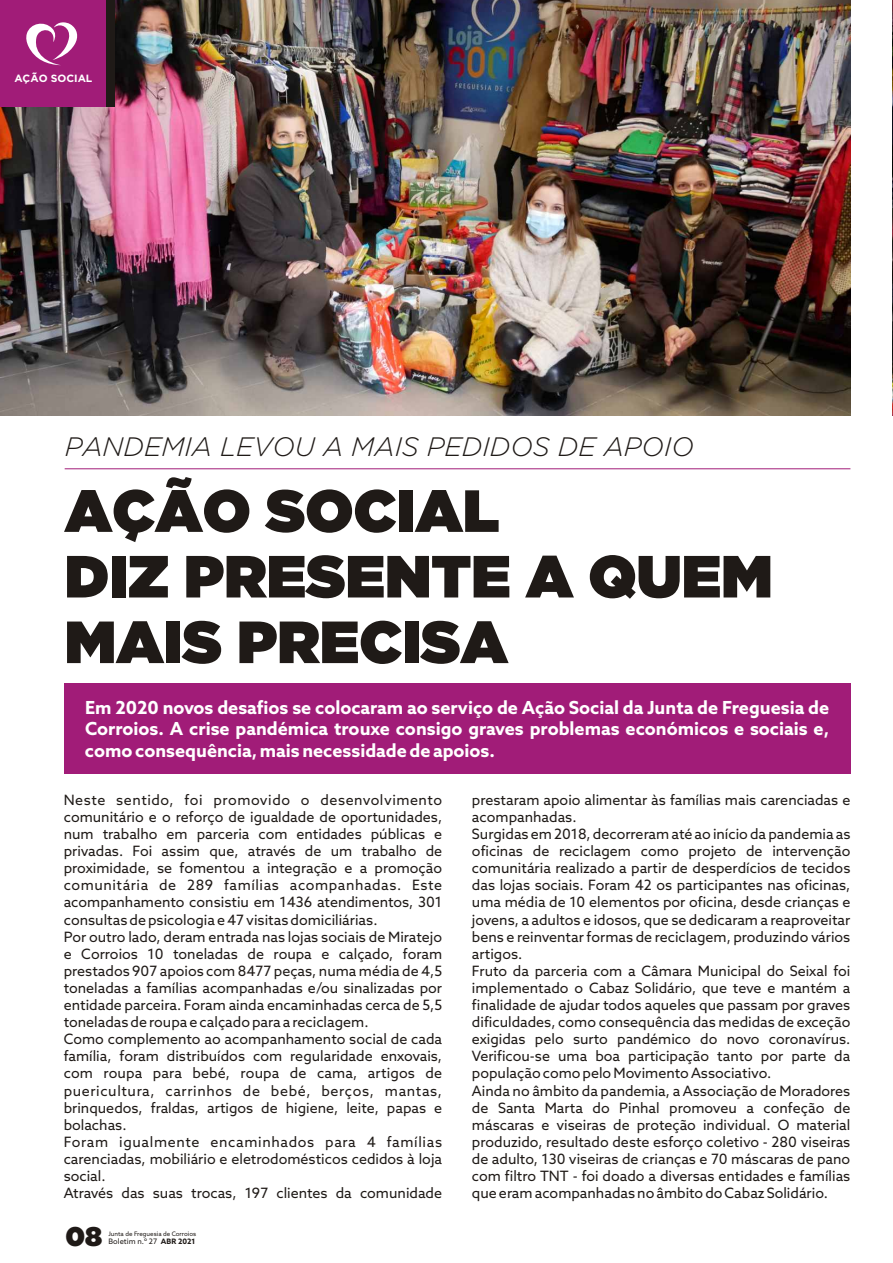
<style>
.page{position:relative;width:893px;height:1263px;background:#fff}
.page>*{position:absolute;margin:0;border:0;box-sizing:border-box;transform-origin:0 0}
.t1{font:700 59.4px/65.6px "Gotham Ultra";color:#1f1a17}
.t2{font:700 27px "Gotham Ultra";color:#1f1a17}
.t3{font:italic 300 26.7px "Gotham";color:#1f1a17}
.t4{font:700 18px/21.6px "Azo Sans";color:#fff;text-align:justify}
.t5{font:14.25px/17.1px "Azo Sans";color:#1f1a17}
.t6{font:700 10.5px "Gotham";color:#fff}
.t7{font:7.5px "Azo Sans";color:#1f1a17}
.t8{font:6.15px "Azo Sans";color:#1f1a17}
.s1{font-weight:700}
</style>
<div class="page">
<hr style="left:892px;top:907px;width:1px;height:356px;background:#edd6e8">
<img style="left:892px;top:211px;width:1px;height:204px">
<hr style="left:892px;top:0;width:1px;height:208px;background:#c2c2c2">
<img style="left:0;top:0;width:850px;height:415px">
<div style="left:0;top:0;width:106px;height:106px;background:#a11c78"></div>
<div style="left:106px;top:0;width:9px;height:106px;background:#1f1a17"></div>
<svg style="left:26px;top:22px;width:52px;height:43px"></svg>
<div style="left:64px;top:683px;width:786px;height:91px;background:#a11c78"></div>
<hr style="left:65px;top:468px;width:785px;height:1px;background:#a11c78">
<p class="t6" style="left:14px;top:75px;width:80px">AÇÃO SOCIAL</p>
<h3 class="t3" style="left:65px;top:436px;width:631px">PANDEMIA LEVOU A MAIS PEDIDOS DE APOIO</h3>
<h1 class="t1" style="left:65px;top:482px;width:709px">AÇÃO SOCIAL<br>DIZ PRESENTE A QUEM<br>MAIS PRECISA</h1>
<p class="t4" style="left:85px;top:698px;width:746px">Em 2020 novos desafios se colocaram ao serviço de Ação Social da Junta de Freguesia de Corroios. A crise pandémica trouxe consigo graves problemas económicos e sociais e, como consequência, mais necessidade de apoios.</p>
<p class="t5" style="left:64px;top:792px;width:380px">Neste sentido, foi promovido o desenvolvimento comunitário e o reforço de igualdade de oportunidades, num trabalho em parceria com entidades públicas e privadas. Foi assim que, através de um trabalho de proximidade, se fomentou a integração e a promoção comunitária de 289 famílias acompanhadas. Este acompanhamento consistiu em 1436 atendimentos, 301 consultas de psicologia e 47 visitas domiciliárias.<br>Por outro lado, deram entrada nas lojas sociais de Miratejo e Corroios 10 toneladas de roupa e calçado, foram prestados 907 apoios com 8477 peças, numa média de 4,5 toneladas a famílias acompanhadas e/ou sinalizadas por entidade parceira. Foram ainda encaminhadas cerca de 5,5 toneladas de roupa e calçado para a reciclagem.<br>Como complemento ao acompanhamento social de cada família, foram distribuídos com regularidade enxovais, com roupa para bebé, roupa de cama, artigos de puericultura, carrinhos de bebé, berços, mantas, brinquedos, fraldas, artigos de higiene, leite, papas e bolachas.<br>Foram igualmente encaminhados para 4 famílias carenciadas, mobiliário e eletrodomésticos cedidos à loja social.<br>Através das suas trocas, 197 clientes da comunidade</p>
<h2 class="t2" style="left:65px;top:1226px;width:38px">08</h2>
<p class="t8" style="left:109px;top:1231px;width:89px">Junta de Freguesia de Corroios</p>
<p class="t7" style="left:109px;top:1238px;width:88px">Boletim n.º 27 <span class="s1">ABR 2021</span></p>
<p class="t5" style="left:472px;top:792px;width:380px">prestaram apoio alimentar às famílias mais carenciadas e acompanhadas.<br>Surgidas em 2018, decorreram até ao início da pandemia as oficinas de reciclagem como projeto de intervenção comunitária realizado a partir de desperdícios de tecidos das lojas sociais. Foram 42 os participantes nas oficinas, uma média de 10 elementos por oficina, desde crianças e jovens, a adultos e idosos, que se dedicaram a reaproveitar bens e reinventar formas de reciclagem, produzindo vários artigos.<br>Fruto da parceria com a Câmara Municipal do Seixal foi implementado o Cabaz Solidário, que teve e mantém a finalidade de ajudar todos aqueles que passam por graves dificuldades, como consequência das medidas de exceção exigidas pelo surto pandémico do novo coronavírus.<br>Verificou-se uma boa participação tanto por parte da população como pelo Movimento Associativo.<br>Ainda no âmbito da pandemia, a Associação de Moradores de Santa Marta do Pinhal promoveu a confeção de máscaras e viseiras de proteção individual. O material produzido, resultado deste esforço coletivo - 280 viseiras de adulto, 130 viseiras de crianças e 70 máscaras de pano com filtro TNT - foi doado a diversas entidades e famílias que eram acompanhadas no âmbito do Cabaz Solidário.</p>
</div>
